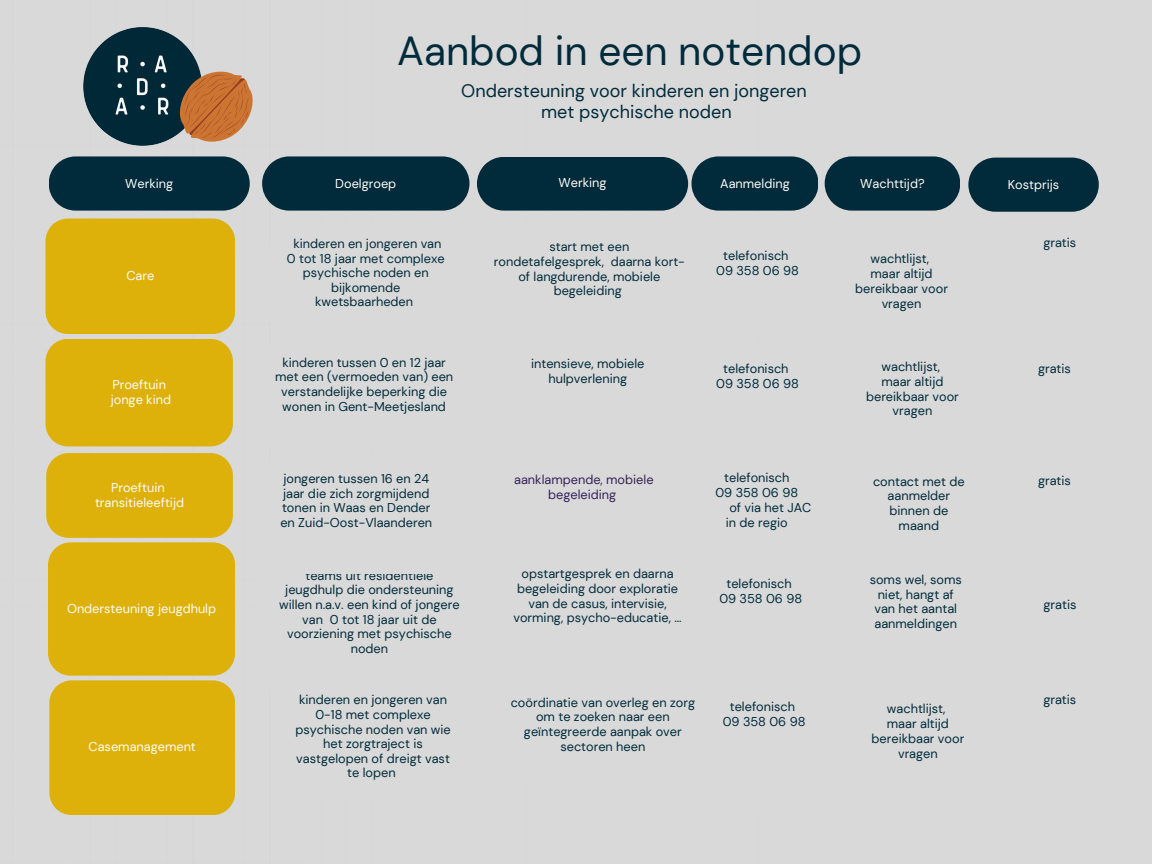
<style>
.page{position:relative;width:1152px;height:864px;background:#d9d9d9}
.page>*{position:absolute;margin:0;border:0;box-sizing:border-box;transform-origin:0 0}
.t1{font:40.5px "DM Sans";color:#012b3b}
.t2{font:18px/21.3px "DM Sans";color:#012b3b;text-align:center}
.t3{font:12.75px/14.7px "DM Sans";color:#012b3b;text-align:center}
.t4{font:12.75px "DM Sans";color:#fdfcfb}
.t5{font:12.75px "DM Sans";color:#fffbf6}
.t6{font:12.75px/14.7px "DM Sans";color:#352259;text-align:center}
</style>
<div class="page">
<hr style="left:837px;top:0;width:1px;height:864px;background:#bfbfbf">
<svg style="left:49px;top:156px;width:201px;height:55px;background:#103746"></svg>
<svg style="left:262px;top:156px;width:207px;height:55px;background:#0f3745"></svg>
<svg style="left:825px;top:156px;width:135px;height:55px;background:#153b4a"></svg>
<svg style="left:968px;top:158px;width:131px;height:54px;background:#153b4a"></svg>
<svg style="left:477px;top:156px;width:341px;height:55px;background:#153b4a"></svg>
<img style="left:83px;top:27px;width:116px;height:119px">
<div style="left:46px;top:219px;width:189px;height:227px;background:#ddb10a"></div>
<svg style="left:46px;top:453px;width:189px;height:362px;background:#dcb315"></svg>
<svg style="left:178px;top:66px;width:75px;height:80px"></svg>
<p class="t1" style="left:397px;top:24px;width:466px">Aanbod in een notendop</p>
<p class="t2" style="left:461px;top:80px;width:347px">Ondersteuning voor kinderen en jongeren met psychische noden</p>
<p class="t5" style="left:125px;top:175px;width:49px">Werking</p>
<p class="t5" style="left:335px;top:175px;width:62px">Doelgroep</p>
<p class="t5" style="left:559px;top:175px;width:49px">Werking</p>
<p class="t5" style="left:720px;top:175px;width:71px">Aanmelding</p>
<p class="t5" style="left:860px;top:175px;width:66px">Wachttijd?</p>
<p class="t5" style="left:1008px;top:176px;width:53px">Kostprijs</p>
<p class="t4" style="left:126px;top:268px;width:29px">Care</p>
<p class="t4" style="left:112px;top:377px;width:55px">Proeftuin</p>
<p class="t4" style="left:111px;top:391px;width:62px">jonge kind</p>
<p class="t4" style="left:111px;top:480px;width:55px">Proeftuin</p>
<p class="t4" style="left:95px;top:494px;width:91px">transitieleeftijd</p>
<p class="t4" style="left:67px;top:601px;width:151px">Ondersteuning jeugdhulp</p>
<p class="t4" style="left:89px;top:739px;width:109px">Casemanagement</p>
<p class="t3" style="left:287px;top:236px;width:159px">kinderen en jongeren van<br>0 tot 18 jaar met complexe psychische noden en bijkomende kwetsbaarheden</p>
<p class="t3" style="left:494px;top:240px;width:192px">start met een rondetafelgesprek, daarna kort&shy;of langdurende, mobiele begeleiding</p>
<p class="t3" style="left:733px;top:246px;width:67px">telefonisch</p>
<p class="t3" style="left:723px;top:249px;width:67px">telefonisch</p>
<p class="t3" style="left:716px;top:263px;width:84px">09 358 06 98</p>
<p class="t3" style="left:275px;top:355px;width:180px">kinderen tussen 0 en 12 jaar met een (vermoeden van) een verstandelijke beperking die wonen in Gent-Meetjesland</p>
<p class="t3" style="left:531px;top:356px;width:115px">intensieve, mobiele hulpverlening</p>
<p class="t3" style="left:723px;top:362px;width:67px">telefonisch</p>
<p class="t3" style="left:716px;top:376px;width:84px">09 358 06 98</p>
<p class="t3" style="left:280px;top:472px;width:153px;text-align:left">jongeren tussen 16 en 24 jaar die zich zorgmijdend tonen in Waas en Dender en Zuid-Oost-Vlaanderen</p>
<p class="t6" style="left:514px;top:473px;width:141px">aanklampende, mobiele begeleiding</p>
<p class="t3" style="left:724px;top:470px;width:67px">telefonisch</p>
<p class="t3" style="left:715px;top:485px;width:84px">09 358 06 98</p>
<p class="t3" style="left:729px;top:500px;width:84px">of via het JAC</p>
<p class="t3" style="left:726px;top:515px;width:63px">in de regio</p>
<p class="t3" style="left:279px;top:568px;width:182px">teams uit residentiële jeugdhulp die ondersteuning willen n.a.v. een kind of jongere van 0 tot 18 jaar uit de voorziening met psychische noden</p>
<p class="t3" style="left:513px;top:567px;width:170px">opstartgesprek en daarna begeleiding door exploratie van de casus, intervisie, vorming, psycho-educatie, ...</p>
<p class="t3" style="left:295px;top:693px;width:157px">kinderen en jongeren van<br>0-18 met complexe psychische noden van wie het zorgtraject is vastgelopen of dreigt vast te lopen</p>
<p class="t3" style="left:511px;top:695px;width:186px">coördinatie van overleg en zorg om te zoeken naar een geïntegreerde aanpak over sectoren heen</p>
<p class="t3" style="left:726px;top:577px;width:67px">telefonisch</p>
<p class="t3" style="left:719px;top:591px;width:84px">09 358 06 98</p>
<p class="t3" style="left:730px;top:699px;width:67px">telefonisch</p>
<p class="t3" style="left:723px;top:714px;width:84px">09 358 06 98</p>
<h2 class="t3" style="left:871px;top:251px;width:60px">wachtlijst,</h2>
<p class="t3" style="left:855px;top:266px;width:94px">maar altijd bereikbaar voor vragen</p>
<p class="t3" style="left:882px;top:360px;width:60px">wachtlijst,</p>
<p class="t3" style="left:866px;top:374px;width:94px">maar altijd bereikbaar voor vragen</p>
<p class="t3" style="left:1043px;top:236px;width:34px">gratis</p>
<p class="t3" style="left:1038px;top:361px;width:34px">gratis</p>
<p class="t3" style="left:873px;top:474px;width:93px">contact met de aanmelder binnen de maand</p>
<p class="t3" style="left:1038px;top:473px;width:34px">gratis</p>
<p class="t3" style="left:870px;top:573px;width:94px">soms wel, soms niet, hangt af van het aantal aanmeldingen</p>
<p class="t3" style="left:887px;top:702px;width:60px">wachtlijst,</p>
<p class="t3" style="left:872px;top:717px;width:94px">maar altijd bereikbaar voor vragen</p>
<p class="t3" style="left:1044px;top:597px;width:34px">gratis</p>
<p class="t3" style="left:1043px;top:693px;width:34px">gratis</p>
</div>
